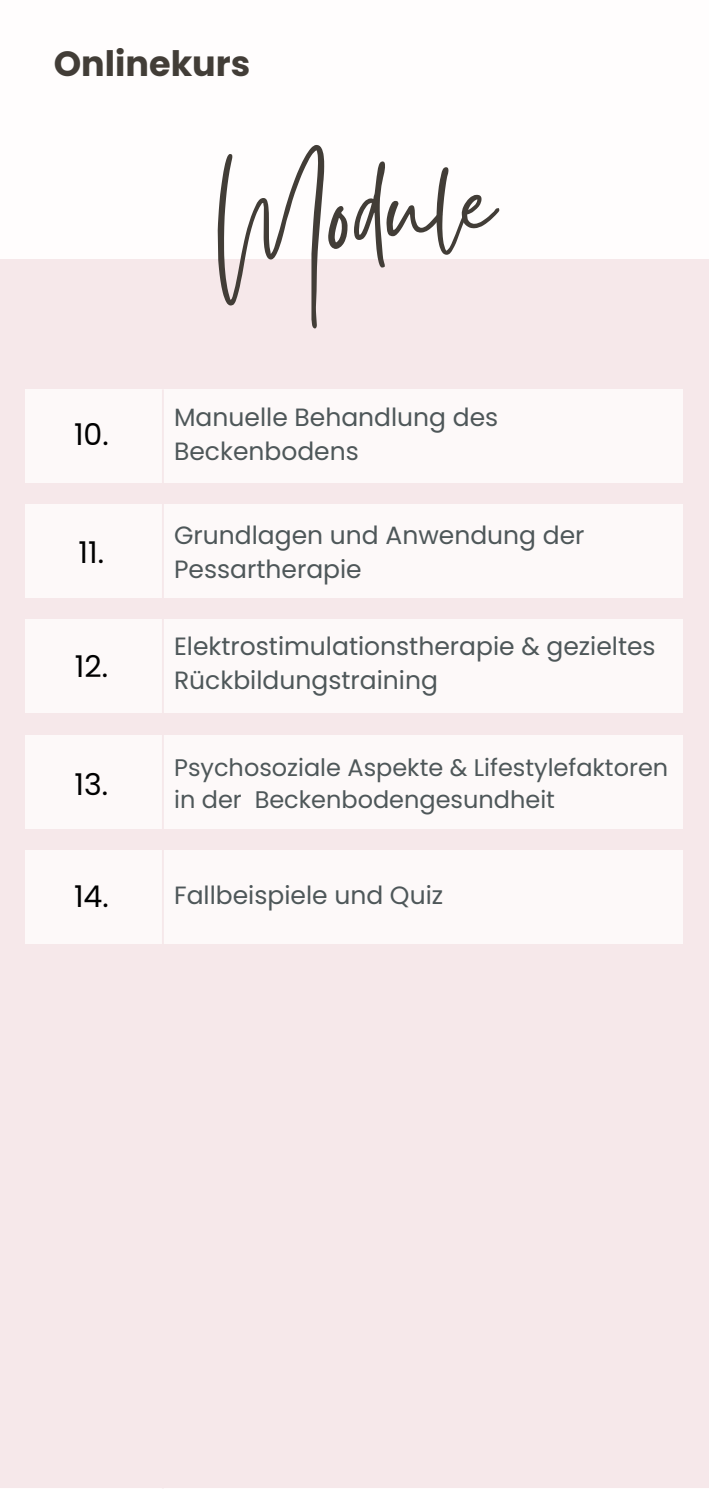
<style>
.page{position:relative;width:709px;height:1489px;background:#fff}
.page>*{position:absolute;margin:0;border:0;box-sizing:border-box;transform-origin:0 0}
.t1{font:147.25px "Gistesy";color:#423d37}
.t2{font:700 35px "Poppins";color:#423d37}
.t3{font:30px "Poppins";color:#000}
.t4{font:25px/33.8px "Poppins";color:#4e5759}
.t5{font:24px/32px "Poppins";color:#4e5759}
</style>
<div class="page">
<div style="left:0;top:260px;width:709px;height:1228px;background:#f6e8ea"></div>
<div style="left:25px;top:389px;width:658px;height:93px;background:#fffdfd"></div>
<div style="left:25px;top:505px;width:658px;height:93px;background:#fffdfd"></div>
<div style="left:25px;top:620px;width:658px;height:93px;background:#fffdfd"></div>
<div style="left:25px;top:735px;width:658px;height:93px;background:#fffdfd"></div>
<div style="left:25px;top:850px;width:658px;height:93px;background:#fffdfd"></div>
<hr style="left:162px;top:389px;width:2px;height:1099px;background:#f6e8ea">
<h1 class="t2" style="left:54px;top:39px;width:198px">Onlinekurs</h1>
<p class="t3" style="left:74px;top:414px;width:36px">10.</p>
<h3 class="t3" style="left:79px;top:531px;width:27px">11.</h3>
<p class="t3" style="left:75px;top:645px;width:35px">12.</p>
<p class="t3" style="left:75px;top:763px;width:35px">13.</p>
<h2 class="t1" style="left:207px;top:118px;width:281px;rotate:-4deg">Module</h2>
<h3 class="t4" style="left:174px;top:401px;width:326px">Manuelle Behandlung des<br>Beckenbodens</h3>
<p class="t4" style="left:174px;top:518px;width:412px">Grundlagen und Anwendung der<br>Pessartherapie</p>
<h3 class="t4" style="left:174px;top:629px;width:483px">Elektrostimulationstherapie &amp; gezieltes<br>Rückbildungstraining</h3>
<p class="t5" style="left:174px;top:751px;width:495px">Psychosoziale Aspekte &amp; Lifestylefaktoren in der Beckenbodengesundheit</p>
<h3 class="t3" style="left:74px;top:876px;width:36px">14.</h3>
<p class="t4" style="left:174px;top:879px;width:270px">Fallbeispiele und Quiz</p>
</div>
